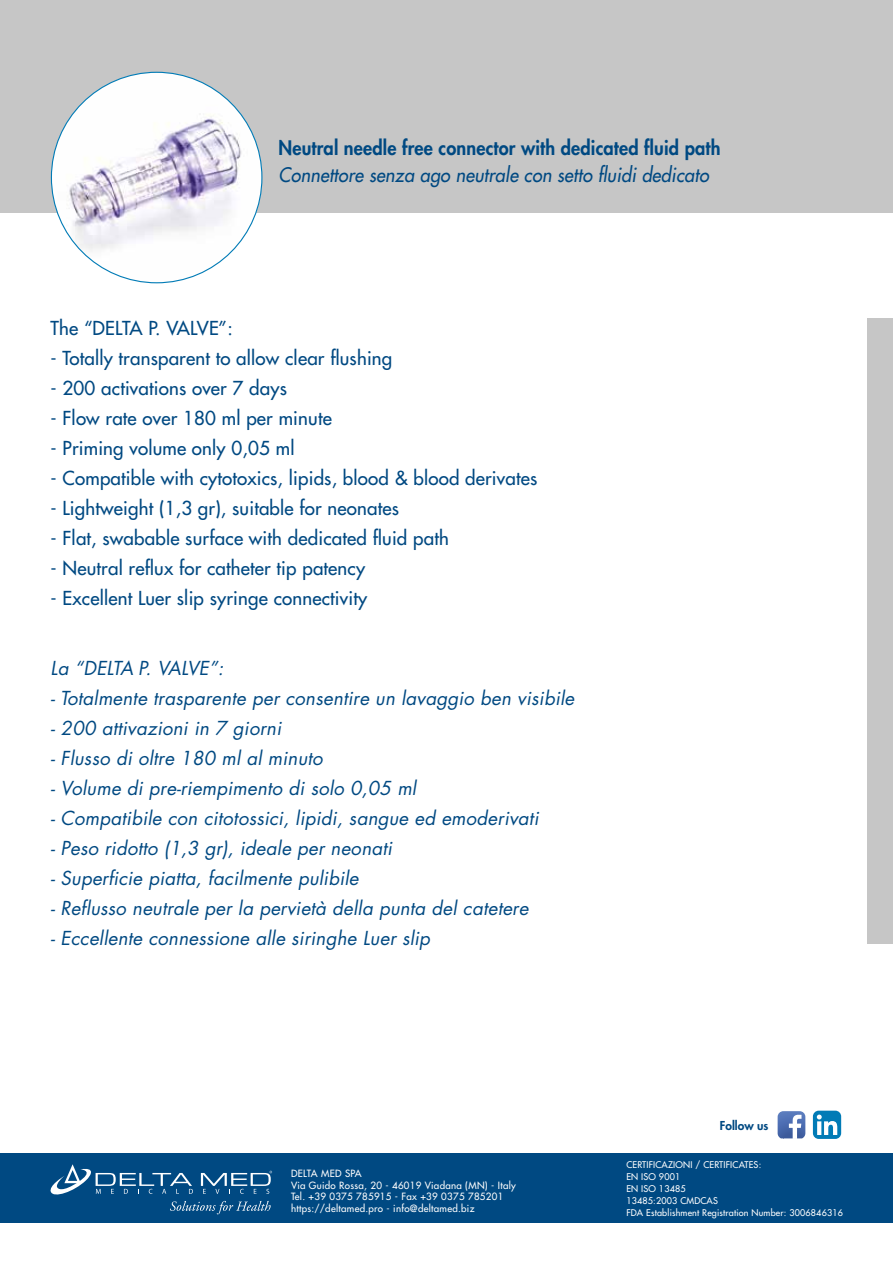
<style>
.page{position:relative;width:893px;height:1263px;background:#fff}
.page>*{position:absolute;margin:0;border:0;box-sizing:border-box;transform-origin:0 0}
.t1{font:800 19.5px "Futura";letter-spacing:.01em;color:#004982;scale:.93 1}
.t2{font:italic 19.5px "Futura";letter-spacing:.01em;color:#004982;scale:.93 1}
.t3{font:italic 18.75px "Futura";letter-spacing:.01em;color:#004982}
.t4{font:18.75px "Futura";letter-spacing:.01em;color:#004982}
.t5{font:800 12px "Futura";color:#004982}
.t6{font:9.75px/11.7px "Futura";letter-spacing:.03em;color:#fff}
.t7{font:9px/12px "Futura";letter-spacing:.02em;color:#fff}
</style>
<div class="page">
<div style="left:0;top:1154px;width:893px;height:69px;background:#004982"></div>
<svg style="left:778px;top:1111px;width:27px;height:28px"></svg>
<div style="left:813px;top:1111px;width:28px;height:28px;background:#017bb6;border-radius:6px"></div>
<svg style="left:817px;top:1114px;width:20px;height:21px"></svg>
<div style="left:867px;top:319px;width:26px;height:625px;background:#c6c6c6"></div>
<div style="left:0;top:0;width:893px;height:212px;background:#c6c6c6"></div>
<svg style="left:51px;top:1164px;width:221px;height:50px"></svg>
<img style="left:51px;top:72px;width:211px;height:211px;border-radius:105px">
<p class="t1" style="left:279px;top:135px;width:477px">Neutral needle free connector with dedicated fluid path</p>
<p class="t2" style="left:279px;top:163px;width:464px">Connettore senza ago neutrale con setto fluidi dedicato</p>
<p class="t4" style="left:51px;top:316px;width:184px">The “DELTA P. VALVE”:</p>
<p class="t4" style="left:51px;top:346px;width:343px">- Totally transparent to allow clear flushing</p>
<p class="t4" style="left:51px;top:376px;width:238px">- 200 activations over 7 days</p>
<p class="t4" style="left:51px;top:406px;width:283px">- Flow rate over 180 ml per minute</p>
<p class="t4" style="left:51px;top:436px;width:245px">- Priming volume only 0,05 ml</p>
<p class="t4" style="left:51px;top:466px;width:488px">- Compatible with cytotoxics, lipids, blood &amp; blood derivates</p>
<p class="t4" style="left:51px;top:496px;width:350px">- Lightweight (1,3 gr), suitable for neonates</p>
<p class="t4" style="left:51px;top:526px;width:400px">- Flat, swabable surface with dedicated fluid path</p>
<p class="t4" style="left:51px;top:556px;width:316px">- Neutral reflux for catheter tip patency</p>
<p class="t4" style="left:51px;top:586px;width:318px">- Excellent Luer slip syringe connectivity</p>
<p class="t3" style="left:51px;top:655px;width:175px">La “DELTA P. VALVE”:</p>
<p class="t3" style="left:51px;top:685px;width:525px">- Totalmente trasparente per consentire un lavaggio ben visibile</p>
<p class="t3" style="left:51px;top:715px;width:232px">- 200 attivazioni in 7 giorni</p>
<p class="t3" style="left:51px;top:745px;width:274px">- Flusso di oltre 180 ml al minuto</p>
<p class="t3" style="left:51px;top:775px;width:367px">- Volume di pre-riempimento di solo 0,05 ml</p>
<p class="t3" style="left:51px;top:805px;width:489px">- Compatibile con citotossici, lipidi, sangue ed emoderivati</p>
<p class="t3" style="left:51px;top:835px;width:343px">- Peso ridotto (1,3 gr), ideale per neonati</p>
<p class="t3" style="left:51px;top:865px;width:310px">- Superficie piatta, facilmente pulibile</p>
<p class="t3" style="left:51px;top:895px;width:479px">- Reflusso neutrale per la pervietà della punta del catetere</p>
<p class="t3" style="left:51px;top:925px;width:381px">- Eccellente connessione alle siringhe Luer slip</p>
<p class="t6" style="left:291px;top:1167px;width:226px">DELTA MED SPA<br>Via Guido Rossa, 20 - 46019 Viadana (MN) - Italy Tel. +39 0375 785915 - Fax +39 0375 785201 https://deltamed.pro - info@deltamed.biz</p>
<p class="t5" style="left:720px;top:1117px;width:50px">Follow us</p>
<p class="t7" style="left:626px;top:1158px;width:218px">CERTIFICAZIONI / CERTIFICATES:<br>EN ISO 9001<br>EN ISO 13485<br>13485:2003 CMDCAS<br>FDA Establishment Registration Number: 3006846316</p>
</div>
